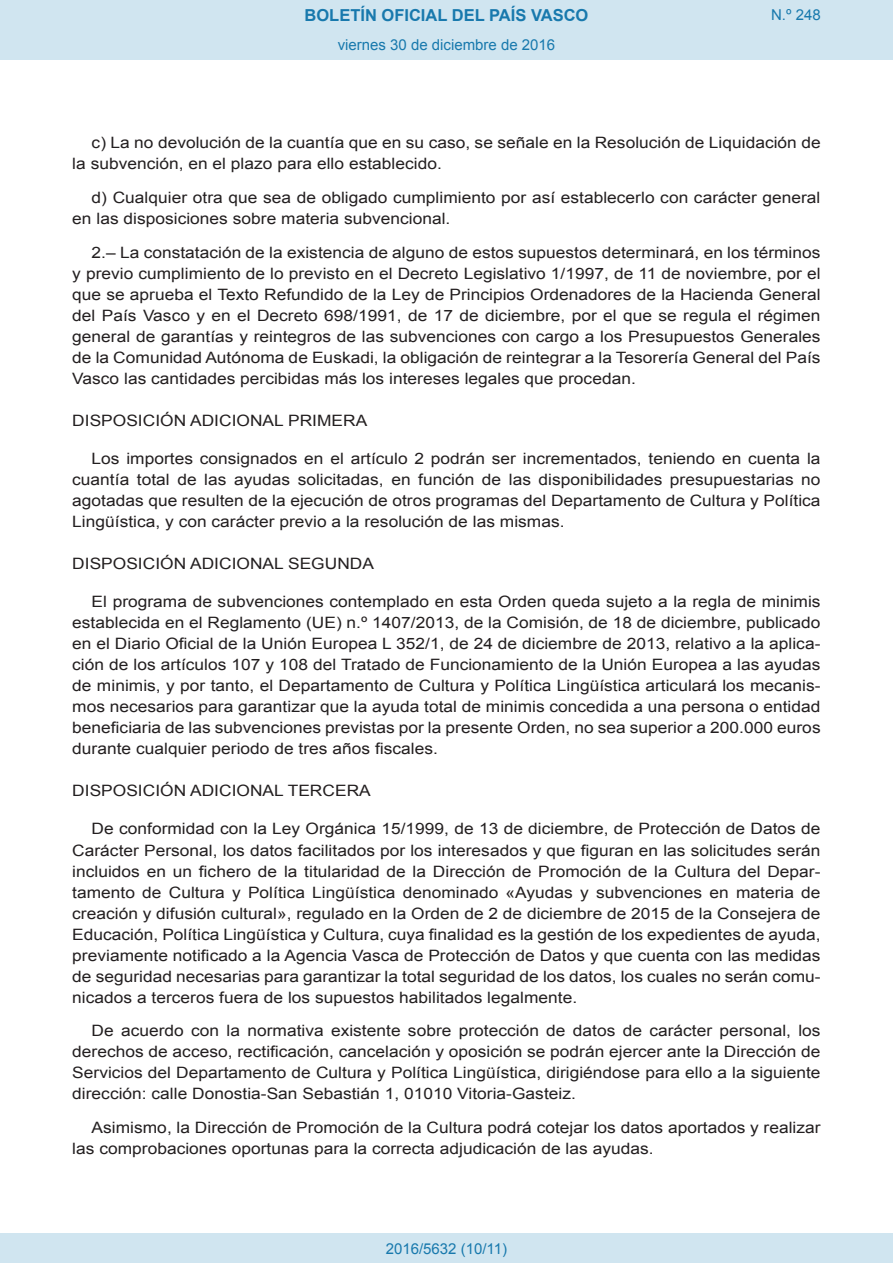
<style>
.page{position:relative;width:893px;height:1263px;background:#fff}
.page>*{position:absolute;margin:0;border:0;box-sizing:border-box;transform-origin:0 0}
.t1{font:700 16.5px "Arial";color:#1879ad}
.BOPVDetalle{font:15.6px/21px "Arial";color:#231f20;text-align:justify;scale:1.11 1}
.BOPVDisposicion{font:15.6px "Arial";color:#231f20;scale:1.11 1}
.Paginacion_Centro{font:15px "Arial";color:#1879ad}
</style>
<div class="page">
<div style="left:0;top:0;width:893px;height:60px;background:#d0e5f0"></div>
<div style="left:0;top:1233px;width:893px;height:30px;background:#d0e5f0"></div>
<p class="t1" style="left:305px;top:4px;width:285px">BOLETÍN OFICIAL DEL PAÍS VASCO</p>
<p class="Paginacion_Centro" style="left:338px;top:35px;width:219px">viernes 30 de diciembre de 2016</p>
<p class="Paginacion_Centro" style="left:771px;top:5px;width:51px">N.º 248</p>
<p class="BOPVDetalle" style="left:72px;top:132px;width:676px;text-indent:19px">c) La no devolución de la cuantía que en su caso, se señale en la Resolución de Liquidación de la subvención, en el plazo para ello establecido.</p>
<p class="BOPVDetalle" style="left:72px;top:187px;width:675px;text-indent:19px">d) Cualquier otra que sea de obligado cumplimiento por así establecerlo con carácter general en las disposiciones sobre materia subvencional.</p>
<p class="BOPVDetalle" style="left:72px;top:242px;width:676px;text-indent:19px">2.– La constatación de la existencia de alguno de estos supuestos determinará, en los términos y previo cumplimiento de lo previsto en el Decreto Legislativo 1/1997, de 11 de noviembre, por el que se aprueba el Texto Refundido de la Ley de Principios Ordenadores de la Hacienda General del País Vasco y en el Decreto 698/1991, de 17 de diciembre, por el que se regula el régimen general de garantías y reintegros de las subvenciones con cargo a los Presupuestos Generales de la Comunidad Autónoma de Euskadi, la obligación de reintegrar a la Tesorería General del País Vasco las cantidades percibidas más los intereses legales que procedan.</p>
<p class="BOPVDisposicion" style="left:72px;top:410px;width:267px">DISPOSICIÓN ADICIONAL PRIMERA</p>
<p class="BOPVDetalle" style="left:72px;top:448px;width:676px;text-indent:19px">Los importes consignados en el artículo 2 podrán ser incrementados, teniendo en cuenta la cuantía total de las ayudas solicitadas, en función de las disponibilidades presupuestarias no agotadas que resulten de la ejecución de otros programas del Departamento de Cultura y Política Lingüística, y con carácter previo a la resolución de las mismas.</p>
<p class="BOPVDisposicion" style="left:72px;top:553px;width:273px">DISPOSICIÓN ADICIONAL SEGUNDA</p>
<p class="BOPVDetalle" style="left:72px;top:591px;width:676px;text-indent:19px">El programa de subvenciones contemplado en esta Orden queda sujeto a la regla de minimis establecida en el Reglamento (UE) n.º 1407/2013, de la Comisión, de 18 de diciembre, publicado en el Diario Oficial de la Unión Europea L 352/1, de 24 de diciembre de 2013, relativo a la aplica&shy;ción de los artículos 107 y 108 del Tratado de Funcionamiento de la Unión Europea a las ayudas de minimis, y por tanto, el Departamento de Cultura y Política Lingüística articulará los mecanis&shy;mos necesarios para garantizar que la ayuda total de minimis concedida a una persona o entidad beneficiaria de las subvenciones previstas por la presente Orden, no sea superior a 200.000 euros durante cualquier periodo de tres años fiscales.</p>
<p class="BOPVDisposicion" style="left:72px;top:781px;width:270px">DISPOSICIÓN ADICIONAL TERCERA</p>
<p class="BOPVDetalle" style="left:72px;top:819px;width:676px;text-indent:19px">De conformidad con la Ley Orgánica 15/1999, de 13 de diciembre, de Protección de Datos de Carácter Personal, los datos facilitados por los interesados y que figuran en las solicitudes serán incluidos en un fichero de la titularidad de la Dirección de Promoción de la Cultura del Depar&shy;tamento de Cultura y Política Lingüística denominado «Ayudas y subvenciones en materia de creación y difusión cultural», regulado en la Orden de 2 de diciembre de 2015 de la Consejera de Educación, Política Lingüística y Cultura, cuya finalidad es la gestión de los expedientes de ayuda, previamente notificado a la Agencia Vasca de Protección de Datos y que cuenta con las medidas de seguridad necesarias para garantizar la total seguridad de los datos, los cuales no serán comu&shy;nicados a terceros fuera de los supuestos habilitados legalmente.</p>
<p class="BOPVDetalle" style="left:72px;top:1020px;width:676px;text-indent:19px">De acuerdo con la normativa existente sobre protección de datos de carácter personal, los derechos de acceso, rectificación, cancelación y oposición se podrán ejercer ante la Dirección de Servicios del Departamento de Cultura y Política Lingüística, dirigiéndose para ello a la siguiente dirección: calle Donostia-San Sebastián 1, 01010 Vitoria-Gasteiz.</p>
<p class="BOPVDetalle" style="left:72px;top:1117px;width:676px;text-indent:19px">Asimismo, la Dirección de Promoción de la Cultura podrá cotejar los datos aportados y realizar las comprobaciones oportunas para la correcta adjudicación de las ayudas.</p>
<p class="Paginacion_Centro" style="left:386px;top:1238px;width:123px">2016/5632 (10/11)</p>
</div>
